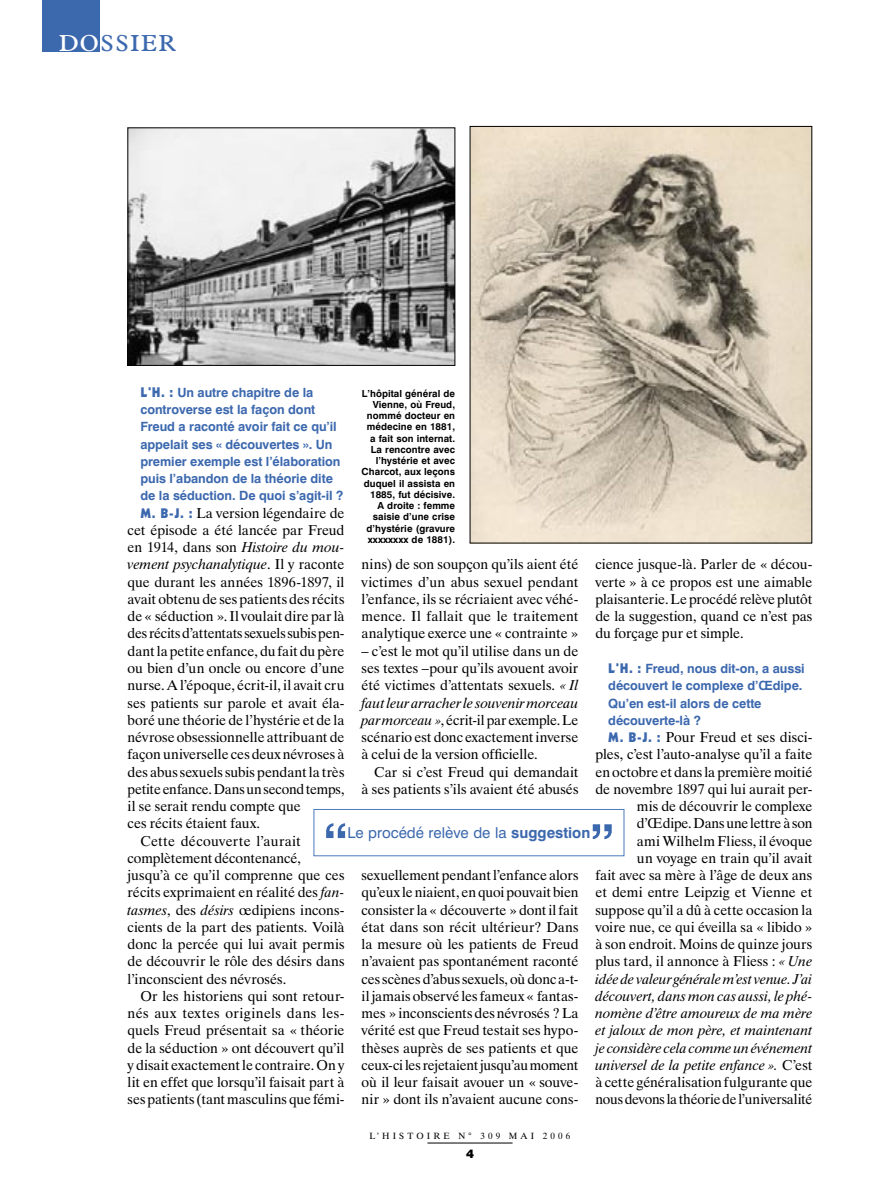
<style>
.page{position:relative;width:872px;height:1191px;background:#fff}
.page>*{position:absolute;margin:0;border:0;box-sizing:border-box;transform-origin:0 0}
._08b_Accroche_longue{font:700 54px "Swiss 721 BT";color:#3c68ae}
.t1{font:22.5px "Aldine 721 BT";letter-spacing:.05em;color:#3c68ae;scale:1.1 1}
._08b_Accroche_longue-2{font:15px "Swiss 721 BT";color:#3c68ae}
._10_Entretien_texte_courant{font:14.25px/17.2px "Dutch 801 BT";letter-spacing:-.005em;color:#000;text-align:justify}
._11_Entretien_question{font:700 12.75px/17.2px "Swiss 721 BT";letter-spacing:-.005em;color:#3c68ae}
.t2{font:900 12px "Swiss 721 BT";color:#000}
._07a_Légende{font:700 9.75px/11.2px "Swiss 721 BT";letter-spacing:.005em;color:#000;text-align:right}
.t3{font:9px "Dutch 801 BT";letter-spacing:.35em;color:#000}
.s1{color:#fff}
.s2{font-family:"Geometric 231 BT Heavy C";font-weight:400;font-size:13.5px}
.s3{font-family:"Geometric 231 BT Heavy C";font-size:13.5px;color:#3c68ae}
.s4{font-style:italic}
.s5{font-weight:700}
</style>
<div class="page">
<div style="left:43px;top:0;width:57px;height:51px;background:#3c68ae"></div>
<hr style="left:427px;top:1142px;width:85px;height:1px;background:#000">
<img style="left:130px;top:130px;width:323px;height:233px">
<div style="left:128px;top:128px;width:327px;height:237px;border:1px solid #000"></div>
<img style="left:472px;top:128px;width:338px;height:413px">
<div style="left:314px;top:809px;width:310px;height:47px;border:1px solid #4b79bb"></div>
<p class="t1" style="left:59px;top:30px;width:108px"><span class="s1">DO</span>SSIER</p>
<p class="_11_Entretien_question" style="left:140px;top:383px;width:204px"><span class="s2">L’H. :</span> Un autre chapitre de la controverse est la façon dont<br>Freud a raconté avoir fait ce qu’il appelait ses « découvertes ». Un premier exemple est l’élaboration puis l’abandon de la théorie dite de la séduction. De quoi s’agit-il ?</p>
<p class="_10_Entretien_texte_courant" style="left:128px;top:504px;width:218px;text-align:left;text-indent:13px"><span class="s3">M. B-J. :</span> La version légendaire de cet épisode a été lancée par Freud en 1914, dans son <span class="s4">Histoire du mou&shy;vement psychanalytique</span>. Il y raconte que durant les années 1896-1897, il avait obtenu de ses patients des récits de « séduction ». Il voulait dire par là des récits d’attentats sexuels subis pen&shy;dant la petite enfance, du fait du père ou bien d’un oncle ou encore d’une nurse. A l’époque, écrit-il, il avait cru ses patients sur parole et avait éla&shy;boré une théorie de l’hystérie et de la névrose obsessionnelle attribuant de façon universelle ces deux névroses à des abus sexuels subis pendant la très petite enfance. Dans un second temps, il se serait rendu compte que<br>ces récits étaient faux.</p>
<p class="_10_Entretien_texte_courant" style="left:128px;top:832px;width:218px;text-align:left;text-indent:13px">Cette découverte l’aurait complètement décontenancé, jusqu’à ce qu’il comprenne que ces récits exprimaient en réalité des <span class="s4">fan&shy;tasmes</span>, des <span class="s4">désirs</span> œdipiens incons&shy;cients de la part des patients. Voilà donc la percée qui lui avait permis de découvrir le rôle des désirs dans l’inconscient des névrosés.</p>
<p class="_10_Entretien_texte_courant" style="left:128px;top:987px;width:218px;text-indent:13px">Or les historiens qui sont retour&shy;nés aux textes originels dans les&shy;quels Freud présentait sa « théorie de la séduction » ont découvert qu’il y disait exactement le contraire. On y lit en effet que lorsqu’il faisait part à ses patients (tant masculins que fémi-</p>
<p class="_07a_Légende" style="left:361px;top:387px;width:95px">L’hôpital général de<br>Vienne, où Freud, nommé docteur en médecine en 1881, a fait son internat.<br>La rencontre avec l’hystérie et avec<br>Charcot, aux leçons duquel il assista en<br>1885, fut décisive.<br>A droite : femme saisie d’une crise d’hystérie (gravure xxxxxxxx de 1881).</p>
<p class="_10_Entretien_texte_courant" style="left:361px;top:556px;width:218px">nins) de son soupçon qu’ils aient été victimes d’un abus sexuel pendant l’enfance, ils se récriaient avec véhé&shy;mence. Il fallait que le traitement analytique exerce une « contrainte »</p>
<p class="_10_Entretien_texte_courant" style="left:361px;top:642px;width:218px">– c’est le mot qu’il utilise dans un de ses textes –pour qu’ils avouent avoir été victimes d’attentats sexuels. <span class="s4">« Il faut leur arracher le souvenir morceau par morceau »</span>, écrit-il par exemple. Le scénario est donc exactement inverse à celui de la version officielle.</p>
<p class="_10_Entretien_texte_courant" style="left:361px;top:763px;width:218px;text-align:right">Car si c’est Freud qui demandait<br>à ses patients s’ils avaient été abusés</p>
<p class="_10_Entretien_texte_courant" style="left:595px;top:556px;width:218px">cience jusque-là. Parler de « décou&shy;verte » à ce propos est une aimable plaisanterie. Le procédé relève plutôt de la suggestion, quand ce n’est pas du forçage pur et simple.</p>
<p class="_11_Entretien_question" style="left:608px;top:659px;width:198px"><span class="s2">L’H. :</span> Freud, nous dit-on, a aussi découvert le complexe d’Œdipe.<br>Qu’en est-il alors de cette découverte-là ?</p>
<p class="_10_Entretien_texte_courant" style="left:595px;top:728px;width:218px;text-align:right"><span class="s3">M. B-J. :</span> Pour Freud et ses disci&shy;ples, c’est l’auto-analyse qu’il a faite en octobre et dans la première moitié de novembre 1897 qui lui aurait per&shy;mis de découvrir le complexe d’Œdipe. Dans une lettre à son<br>ami Wilhelm Fliess, il évoque<br>un voyage en train qu’il avait<br>fait avec sa mère à l’âge de deux ans et demi entre Leipzig et Vienne et suppose qu’il a dû à cette occasion la voire nue, ce qui éveilla sa « libido » à son endroit. Moins de quinze jours plus tard, il annonce à Fliess : <span class="s4">« Une idée de valeur générale m’est venue. J’ai découvert, dans mon cas aussi, le phé&shy;nomène d’être amoureux de ma mère et jaloux de mon père, et maintenant je considère cela comme un événement universel de la petite enfance ».</span> C’est à cette généralisation fulgurante que nous devons la théorie de l’universalité</p>
<p class="_08b_Accroche_longue" style="left:324px;top:811px;width:25px">“</p>
<p class="_08b_Accroche_longue-2" style="left:347px;top:824px;width:244px">Le procédé relève de la <span class="s5">suggestion</span></p>
<p class="_08b_Accroche_longue" style="left:590px;top:811px;width:25px">”</p>
<p class="_10_Entretien_texte_courant" style="left:361px;top:866px;width:218px">sexuellement pendant l’enfance alors qu’eux le niaient, en quoi pouvait bien consister la « découverte » dont il fait état dans son récit ultérieur? Dans la mesure où les patients de Freud n’avaient pas spontanément raconté ces scènes d’abus sexuels, où donc a-t&shy;il jamais observé les fameux « fantas&shy;mes » inconscients des névrosés ? La vérité est que Freud testait ses hypo&shy;thèses auprès de ses patients et que ceux-ci les rejetaient jusqu’au moment où il leur faisait avouer un « souve&shy;nir » dont ils n’avaient aucune cons-</p>
<p class="t3" style="left:370px;top:1129px;width:202px">L’HISTOIRE N° 309 MAI 2006</p>
<p class="t2" style="left:466px;top:1146px;width:9px">4</p>
</div>
